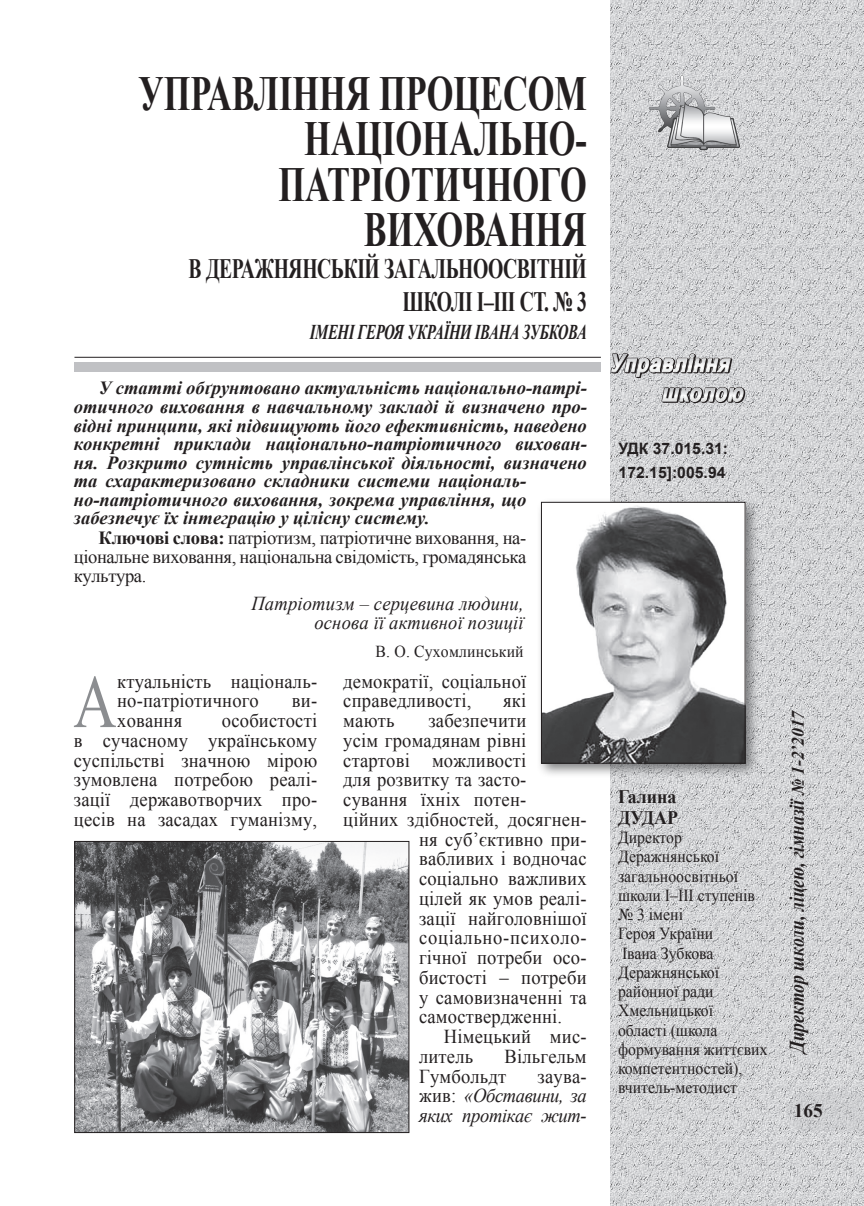
<style>
.page{position:relative;width:864px;height:1206px;background:#fff}
.page>*{position:absolute;margin:0;border:0;box-sizing:border-box;transform-origin:0 0}
.t1{font:75.25px "Times New Roman";color:#8b8d90;scale:.79 1}
.t2{font:700 49px/45.5px "Times New Roman";color:#231f20;text-align:right;scale:.7 1}
.t3{font:700 28px/33.2px "Times New Roman";letter-spacing:-.02em;color:#231f20;text-align:right;scale:.7 1}
.t4{font:italic 700 21px "Times New Roman";letter-spacing:-.02em;color:#231f20;scale:.7 1}
.t5{font:italic 700 20.65px "Times New Roman";color:#231f20;scale:.85 1}
.t6{font:19.6px/19.8px "Times New Roman";letter-spacing:.01em;color:#231f20;scale:.94 1}
.t7{font:italic 19.6px/19.8px "Times New Roman";letter-spacing:.01em;color:#231f20;text-align:justify;scale:.94 1}
.t8{font:19.6px "Times New Roman";letter-spacing:.04em;color:#231f20;scale:.94 1}
.t9{font:700 19.25px "Times New Roman";color:#231f20}
.t10{font:700 19.07px/21px "Times New Roman";color:#231f20;scale:.93 1}
.t11{font:italic 700 18.55px "Times New Roman";color:#231f20}
.t12{font:18.55px "Times New Roman";letter-spacing:-.02em;color:#231f20}
.t13{font:16.8px/19.2px "Times New Roman";color:#231f20;scale:.93 1}
.t14{font:16.62px "Times New Roman";letter-spacing:.01em;color:#231f20;scale:.94 1}
.t15{font:700 15.75px/23.6px "Arial";color:#231f20}
.s1{font-weight:700}
.s2{font-style:normal}
.s3{font-size:17.5px}
</style>
<div class="page">
<img style="left:610px;top:0;width:253px;height:1205px">
<img style="left:647px;top:74px;width:94px;height:80px">
<img style="left:783px;top:1091px;width:80px;height:40px">
<div style="left:536px;top:497px;width:223px;height:281px;background:#57585a;opacity:.75"></div>
<img style="left:543px;top:504px;width:200px;height:257px">
<div style="left:541px;top:502px;width:204px;height:261px;border:1px solid #231f20"></div>
<img style="left:76px;top:843px;width:331px;height:287px">
<div style="left:74px;top:841px;width:335px;height:291px;border:1px solid #231f20"></div>
<svg style="left:610px;top:349px;width:136px;height:60px;background:#bfbfc1"></svg>
<hr style="left:74px;top:357px;width:526px;height:1px;background:#231f20">
<div style="left:74px;top:362px;width:526px;height:10px;background:#c0c1c4"></div>
<h2 class="t2" style="left:138px;top:69px;width:641px">УПРАВЛІННЯ ПРОЦЕСОМ<br>НАЦІОНАЛЬНО-<br>ПАТРІОТИЧНОГО<br>ВИХОВАННЯ</h2>
<h3 class="t3" style="left:188px;top:251px;width:570px">В ДЕРАЖНЯНСЬКІЙ ЗАГАЛЬНООСВІТНІЙ<br>ШКОЛІ І–ІІІ СТ. № 3</h3>
<p class="t4" style="left:310px;top:317px;width:397px">ІМЕНІ ГЕРОЯ УКРАЇНИ ІВАНА ЗУБКОВА</p>
<p class="t11" style="left:99px;top:375px;width:489px">У статті обґрунтовано актуальність національно-патрі-</p>
<p class="t11" style="left:74px;top:394px;width:514px">отичного виховання в навчальному закладі й визначено про-</p>
<p class="t11" style="left:74px;top:412px;width:514px">відні принципи, які підвищують його ефективність, наведено</p>
<p class="t11" style="left:74px;top:431px;width:514px">конкретні приклади національно-патріотичного вихован-</p>
<p class="t11" style="left:74px;top:449px;width:514px">ня. Розкрито сутність управлінської діяльності, визначено</p>
<p class="t11" style="left:74px;top:468px;width:454px">та схарактеризовано складники системи національ-</p>
<p class="t11" style="left:74px;top:486px;width:454px">но-патріотичного виховання, зокрема управління, що</p>
<p class="t11" style="left:74px;top:505px;width:357px">забезпечує їх інтеграцію у цілісну систему.</p>
<p class="t12" style="left:99px;top:525px;width:429px"><span class="s1">Ключові слова:</span> патріотизм, патріотичне виховання, на-</p>
<p class="t12" style="left:74px;top:544px;width:454px">ціональне виховання, національна свідомість, громадянська</p>
<p class="t12" style="left:74px;top:563px;width:74px">культура.</p>
<p class="t7" style="left:251px;top:593px;width:291px;line-height:19.2px;text-align:right">Патріотизм – серцевина людини, основа її активної позиції</p>
<p class="t14" style="left:375px;top:640px;width:159px">В. О. Сухомлинський</p>
<h1 class="t1" style="left:73px;top:651px;width:56px">А</h1>
<p class="t6" style="left:117px;top:671px;width:214px">ктуальність національ&shy;но-патріотичного</p>
<p class="t6" style="left:292px;top:690px;width:28px">ви-</p>
<p class="t6" style="left:74px;top:710px;width:260px;text-align:justify;text-indent:148px">особистості в сучасному українському суспільстві значною мірою зумовлена потребою реалі&shy;зації державотворчих про&shy;цесів на засадах гуманізму,</p>
<p class="t6" style="left:117px;top:710px;width:71px">ховання</p>
<p class="t6" style="left:343px;top:671px;width:196px">демократії, соціальної справедливості,</p>
<p class="t6" style="left:503px;top:690px;width:26px">які</p>
<p class="t6" style="left:343px;top:710px;width:56px">мають</p>
<p class="t6" style="left:428px;top:710px;width:106px">забезпечити</p>
<p class="t6" style="left:343px;top:730px;width:196px">усім громадянам рівні</p>
<p class="t6" style="left:343px;top:749px;width:196px">стартові можливості</p>
<p class="t6" style="left:343px;top:769px;width:196px">для розвитку та засто-</p>
<p class="t6" style="left:343px;top:789px;width:196px">сування їхніх потен-</p>
<p class="t6" style="left:343px;top:809px;width:260px">ційних здібностей, досягнен-</p>
<p class="t6" style="left:419px;top:828px;width:180px">ня суб’єктивно при-</p>
<p class="t6" style="left:419px;top:848px;width:180px">вабливих і водночас</p>
<p class="t6" style="left:419px;top:868px;width:180px">соціально важливих</p>
<p class="t6" style="left:419px;top:888px;width:180px">цілей як умов реалі-</p>
<p class="t6" style="left:419px;top:907px;width:180px">зації найголовнішої</p>
<p class="t8" style="left:419px;top:924px;width:180px">соціально-психоло-</p>
<p class="t6" style="left:419px;top:947px;width:180px">гічної потреби осо-</p>
<p class="t6" style="left:419px;top:967px;width:180px">бистості – потреби</p>
<p class="t6" style="left:419px;top:986px;width:180px">у самовизначенні та</p>
<p class="t6" style="left:419px;top:1006px;width:154px">самоствердженні.</p>
<p class="t6" style="left:443px;top:1026px;width:153px">Німецький мис-</p>
<p class="t6" style="left:419px;top:1046px;width:59px">литель</p>
<p class="t6" style="left:419px;top:1046px;width:180px;text-indent:85px">Вільгельм<br>Гумбольдт</p>
<p class="t7" style="left:419px;top:1065px;width:180px;text-indent:118px"><span class="s2">заува&shy;жив:</span> «Обставини, за яких протікає жит-</p>
<p class="t15" style="left:618px;top:437px;width:111px">УДК 37.015.31:<br>172.15]:005.94</p>
<p class="t10" style="left:617px;top:785px;width:66px">Галина<br>ДУДАР</p>
<p class="t13" style="left:617px;top:827px;width:162px">Директор<br>Деражнянської загальноосвітньої школи І–ІІІ ступенів № 3 імені<br>Героя України<br>Івана Зубкова<br>Деражнянської районної ради<br>Хмельницької<br>області (школа формування життєвих компетентностей), вчитель-методист</p>
<p class="t5" style="left:782px;top:1053px;width:405px;rotate:-90deg">Директор школи, ліцею, гімназії <span class="s3">№ 1-2’2017</span></p>
<p class="t9" style="left:793px;top:1097px;width:30px">165</p>
</div>
